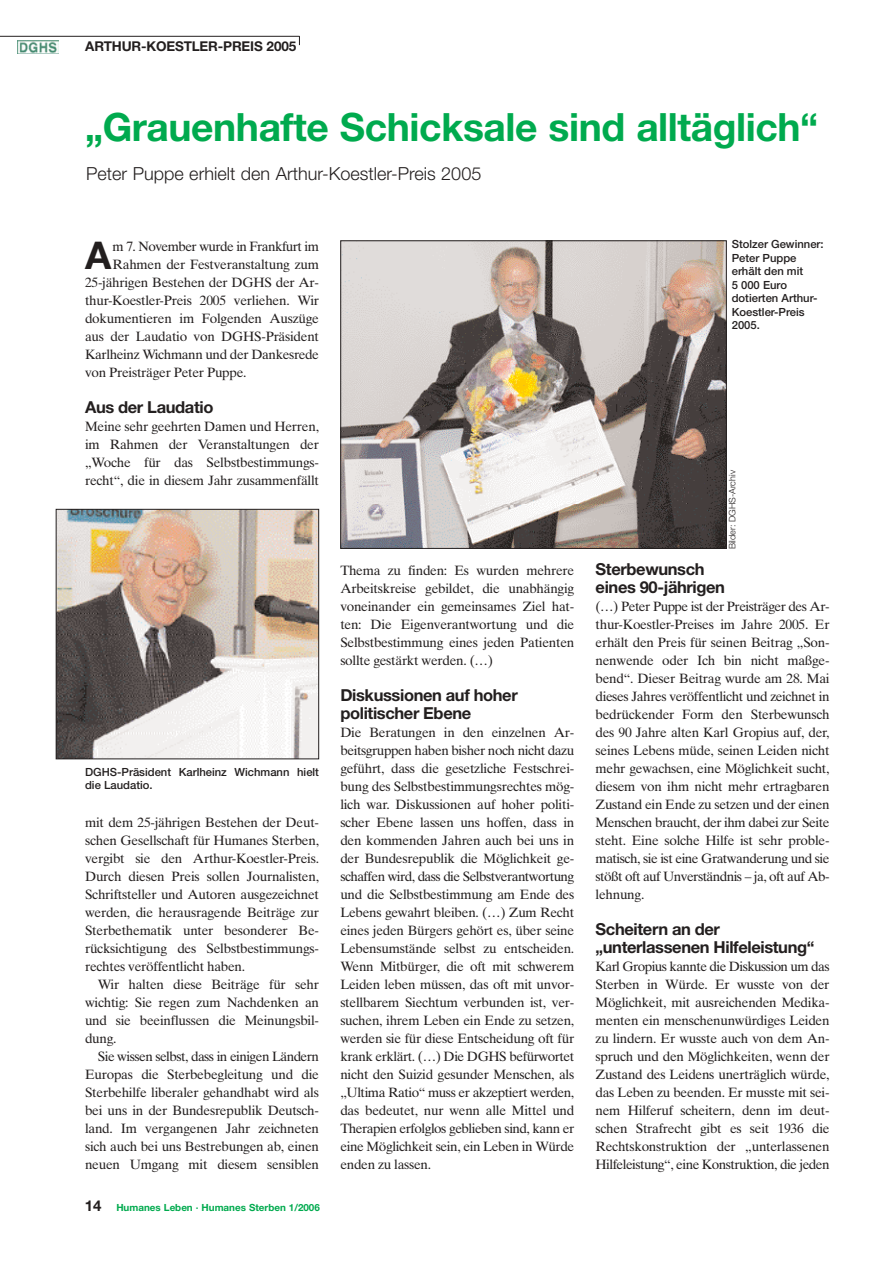
<style>
.page{position:relative;width:893px;height:1262px;background:#fff}
.page>*{position:absolute;margin:0;border:0;box-sizing:border-box;transform-origin:0 0}
.t1{font:700 39px "Helvetica Neue";letter-spacing:-.01em;color:#00aa4e}
.t2{font:700 38.25px "Helvetica Neue";color:#231f1f}
.t3{font:300 18px "Helvetica Neue";color:#231f1f}
.t4{font:700 16.5px/18px "Helvetica Neue";letter-spacing:-.02em;color:#231f1f}
.t5{font:13.5px/18px "Times Ten";letter-spacing:-.02em;color:#231f1f;text-align:justify}
.t6{font:13.5px "Times Ten";letter-spacing:-.04em;color:#231f1f}
.t7{font:700 13.5px "Helvetica Neue";letter-spacing:-.01em;color:#231f1f}
.t8{font:500 11.25px/13.5px "Helvetica Neue";color:#231f1f}
.t9{font:700 9.9px "Helvetica Neue";color:#00aa4e}
.t10{font:300 9px "Helvetica Neue";color:#231f1f}
.s1{font-size:15px;color:#231f1f}
</style>
<div class="page">
<hr style="left:0;top:36px;width:299px;height:1px;background:#231f1f">
<img style="left:17px;top:40px;width:41px;height:13px">
<img style="left:58px;top:511px;width:259px;height:246px">
<div style="left:56px;top:509px;width:263px;height:250px;border:1px solid #231f1f"></div>
<img style="left:342px;top:242px;width:382px;height:305px">
<div style="left:340px;top:240px;width:386px;height:309px;border:1px solid #231f1f"></div>
<p class="t7" style="left:85px;top:42px;width:212px">ARTHUR-KOESTLER-PREIS 2005</p>
<h1 class="t1" style="left:85px;top:113px;width:734px">„Grauenhafte Schicksale sind alltäglich“</h1>
<h3 class="t3" style="left:86px;top:167px;width:396px">Peter Puppe erhielt den Arthur-Koestler-Preis 2005</h3>
<h2 class="t2" style="left:85px;top:241px;width:28px">A</h2>
<p class="t6" style="left:113px;top:241px;width:208px">m 7. November wurde in Frankfurt im</p>
<p class="t5" style="left:113px;top:256px;width:208px">Rahmen der Festveranstaltung zum</p>
<p class="t5" style="left:85px;top:274px;width:235px">25-jährigen Bestehen der DGHS der Ar-</p>
<p class="t5" style="left:85px;top:292px;width:235px">thur-Koestler-Preis 2005 verliehen. Wir</p>
<p class="t5" style="left:85px;top:310px;width:235px">dokumentieren im Folgenden Auszüge</p>
<p class="t5" style="left:85px;top:328px;width:235px">aus der Laudatio von DGHS-Präsident</p>
<p class="t5" style="left:85px;top:346px;width:235px">Karlheinz Wichmann und der Dankesrede</p>
<p class="t5" style="left:85px;top:364px;width:163px">von Preisträger Peter Puppe.</p>
<p class="t4" style="left:85px;top:399px;width:130px">Aus der Laudatio</p>
<p class="t5" style="left:85px;top:418px;width:235px">Meine sehr geehrten Damen und Herren, im Rahmen der Veranstaltungen der „Woche für das Selbstbestimmungs&shy;recht“, die in diesem Jahr zusammenfällt</p>
<p class="t8" style="left:85px;top:766px;width:235px">DGHS-Präsident Karlheinz Wichmann hielt die Laudatio.</p>
<p class="t5" style="left:85px;top:814px;width:235px">mit dem 25-jährigen Bestehen der Deut&shy;schen Gesellschaft für Humanes Sterben, vergibt sie den Arthur-Koestler-Preis.<br>Durch diesen Preis sollen Journalisten, Schriftsteller und Autoren ausgezeichnet werden, die herausragende Beiträge zur Sterbethematik unter besonderer Be&shy;rücksichtigung des Selbstbestimmungs&shy;rechtes veröffentlicht haben.</p>
<p class="t5" style="left:85px;top:976px;width:235px;text-indent:13px">Wir halten diese Beiträge für sehr wichtig: Sie regen zum Nachdenken an und sie beeinflussen die Meinungsbil&shy;dung.</p>
<p class="t5" style="left:85px;top:1048px;width:235px;text-indent:13px">Sie wissen selbst, dass in einigen Ländern Europas die Sterbebegleitung und die Sterbehilfe liberaler gehandhabt wird als bei uns in der Bundesrepublik Deutsch&shy;land. Im vergangenen Jahr zeichneten sich auch bei uns Bestrebungen ab, einen neuen Umgang mit diesem sensiblen</p>
<p class="t9" style="left:85px;top:1203px;width:236px"><span class="s1">14</span> Humanes Leben · Humanes Sterben 1/2006</p>
<p class="t5" style="left:340px;top:562px;width:235px">Thema zu finden: Es wurden mehrere Arbeitskreise gebildet, die unabhängig voneinander ein gemeinsames Ziel hat&shy;ten: Die Eigenverantwortung und die Selbstbestimmung eines jeden Patienten sollte gestärkt werden. (…)</p>
<p class="t4" style="left:340px;top:687px;width:179px">Diskussionen auf hoher politischer Ebene</p>
<p class="t5" style="left:340px;top:724px;width:235px">Die Beratungen in den einzelnen Ar&shy;beitsgruppen haben bisher noch nicht dazu geführt, dass die gesetzliche Festschrei&shy;bung des Selbstbestimmungsrechtes mög&shy;lich war. Diskussionen auf hoher politi&shy;scher Ebene lassen uns hoffen, dass in den kommenden Jahren auch bei uns in der Bundesrepublik die Möglichkeit ge&shy;schaffen wird, dass die Selbstverantwortung und die Selbstbestimmung am Ende des Lebens gewahrt bleiben. (…) Zum Recht eines jeden Bürgers gehört es, über seine Lebensumstände selbst zu entscheiden.<br>Wenn Mitbürger, die oft mit schwerem Leiden leben müssen, das oft mit unvor&shy;stellbarem Siechtum verbunden ist, ver&shy;suchen, ihrem Leben ein Ende zu setzen, werden sie für diese Entscheidung oft für krank erklärt. (…) Die DGHS befürwortet nicht den Suizid gesunder Menschen, als „Ultima Ratio“ muss er akzeptiert werden, das bedeutet, nur wenn alle Mittel und Therapien erfolglos geblieben sind, kann er eine Möglichkeit sein, ein Leben in Würde enden zu lassen.</p>
<p class="t8" style="left:731px;top:239px;width:93px">Stolzer Gewinner:<br>Peter Puppe erhält den mit<br>5 000 Euro dotierten Arthur-<br>Koestler-Preis<br>2005.</p>
<p class="t10" style="left:729px;top:549px;width:81px;rotate:-90deg">Bilder: DGHS-Archiv</p>
<p class="t4" style="left:595px;top:561px;width:131px">Sterbewunsch eines 90-jährigen</p>
<p class="t5" style="left:595px;top:598px;width:235px">(…) Peter Puppe ist der Preisträger des Ar&shy;thur-Koestler-Preises im Jahre 2005. Er erhält den Preis für seinen Beitrag „Son&shy;nenwende oder Ich bin nicht maßge&shy;bend“. Dieser Beitrag wurde am 28. Mai dieses Jahres veröffentlicht und zeichnet in bedrückender Form den Sterbewunsch des 90 Jahre alten Karl Gropius auf, der, seines Lebens müde, seinen Leiden nicht mehr gewachsen, eine Möglichkeit sucht, diesem von ihm nicht mehr ertragbaren Zustand ein Ende zu setzen und der einen Menschen braucht, der ihm dabei zur Seite steht. Eine solche Hilfe ist sehr proble&shy;matisch, sie ist eine Gratwanderung und sie stößt oft auf Unverständnis – ja, oft auf Ab&shy;lehnung.</p>
<p class="t4" style="left:595px;top:921px;width:220px">Scheitern an der „unterlassenen Hilfeleistung“</p>
<p class="t5" style="left:595px;top:958px;width:235px">Karl Gropius kannte die Diskussion um das Sterben in Würde. Er wusste von der Möglichkeit, mit ausreichenden Medika&shy;menten ein menschenunwürdiges Leiden zu lindern. Er wusste auch von dem An&shy;spruch und den Möglichkeiten, wenn der Zustand des Leidens unerträglich würde, das Leben zu beenden. Er musste mit sei&shy;nem Hilferuf scheitern, denn im deut&shy;schen Strafrecht gibt es seit 1936 die Rechtskonstruktion der „unterlassenen Hilfeleistung“, eine Konstruktion, die jeden</p>
</div>
